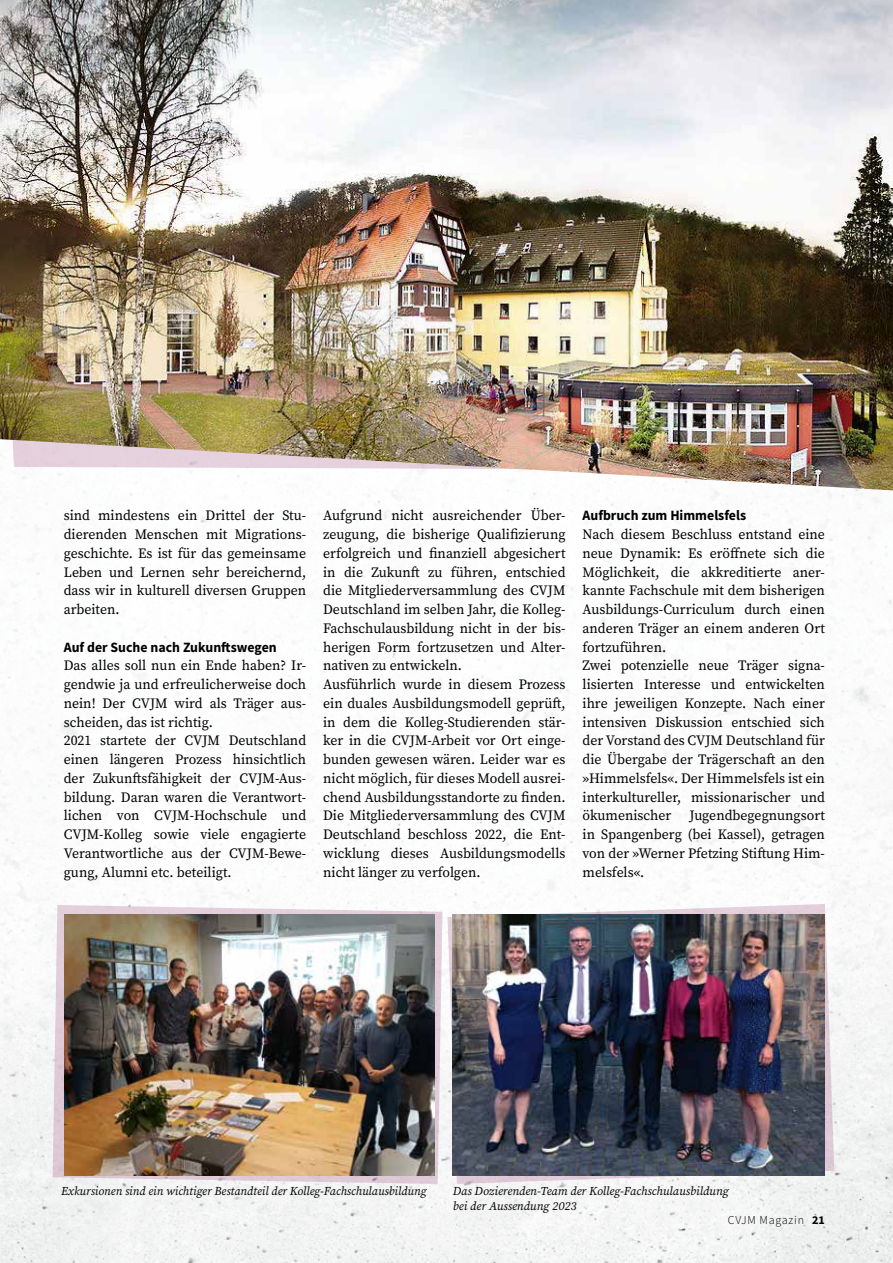
<style>
.page{position:relative;width:893px;height:1263px;background:#fff}
.page>*{position:absolute;margin:0;border:0;box-sizing:border-box;transform-origin:0 0}
.t1{font:14.25px/18.8px "Source Serif Pro";color:#000}
.t2{font:700 14.25px "Source Sans Pro";color:#000}
.t3{font:italic 12px/15px "Source Serif Pro";color:#000}
.t4{font:300 12px "Source Sans Pro";letter-spacing:.06em;color:#000}
.s1{font-weight:700}
</style>
<div class="page">
<img style="left:0;top:490px;width:893px;height:773px">
<img style="left:0;top:0;width:893px;height:490px">
<svg style="left:53px;top:905px;width:389px;height:279px;fill:#e4cfdc"></svg>
<img style="left:64px;top:914px;width:370px;height:262px">
<svg style="left:447px;top:904px;width:387px;height:280px"></svg>
<img style="left:453px;top:914px;width:372px;height:262px">
<p class="t1" style="left:64px;top:506px;width:244px;text-align:justify">sind mindestens ein Drittel der Stu&shy;dierenden Menschen mit Migrations&shy;geschichte. Es ist für das gemeinsame Leben und Lernen sehr bereichernd, dass wir in kulturell diversen Gruppen arbeiten.</p>
<p class="t2" style="left:64px;top:638px;width:214px">Auf der Suche nach Zukunftswegen</p>
<p class="t1" style="left:64px;top:656px;width:244px">Das alles soll nun ein Ende haben? Ir&shy;gendwie ja und erfreulicherweise doch nein! Der CVJM wird als Träger aus&shy;scheiden, das ist richtig.<br>2021 startete der CVJM Deutschland einen längeren Prozess hinsichtlich der Zukunftsfähigkeit der CVJM-Aus&shy;bildung. Daran waren die Verantwort&shy;lichen von CVJM-Hochschule und CVJM-Kolleg sowie viele engagierte Verantwortliche aus der CVJM-Bewe&shy;gung, Alumni etc. beteiligt.</p>
<p class="t1" style="left:323px;top:506px;width:244px">Aufgrund nicht ausreichender Über&shy;zeugung, die bisherige Qualifizierung erfolgreich und finanziell abgesichert in die Zukunft zu führen, entschied die Mitgliederversammlung des CVJM Deutschland im selben Jahr, die Kolleg-Fachschulausbildung nicht in der bis&shy;herigen Form fortzusetzen und Alter&shy;nativen zu entwickeln.<br>Ausführlich wurde in diesem Prozess ein duales Ausbildungsmodell geprüft, in dem die Kolleg-Studierenden stär&shy;ker in die CVJM-Arbeit vor Ort einge&shy;bunden gewesen wären. Leider war es nicht möglich, für dieses Modell ausrei&shy;chend Ausbildungsstandorte zu finden.<br>Die Mitgliederversammlung des CVJM Deutschland beschloss 2022, die Ent&shy;wicklung dieses Ausbildungsmodells nicht länger zu verfolgen.</p>
<p class="t2" style="left:583px;top:506px;width:165px">Aufbruch zum Himmelsfels</p>
<p class="t1" style="left:583px;top:525px;width:244px">Nach diesem Beschluss entstand eine neue Dynamik: Es eröffnete sich die Möglichkeit, die akkreditierte aner&shy;kannte Fachschule mit dem bisherigen Ausbildungs-Curriculum durch einen anderen Träger an einem anderen Ort fortzuführen.<br>Zwei potenzielle neue Träger signa&shy;lisierten Interesse und entwickelten ihre jeweiligen Konzepte. Nach einer intensiven Diskussion entschied sich der Vorstand des CVJM Deutschland für die Übergabe der Trägerschaft an den »Himmelsfels«. Der Himmelsfels ist ein interkultureller, missionarischer und ökumenischer</p>
<p class="t1" style="left:583px;top:806px;width:244px;text-align:justify;text-indent:107px">Jugendbegegnungsort in Spangenberg (bei Kassel), getragen von der »Werner Pfetzing Stiftung Him&shy;melsfels«.</p>
<p class="t3" style="left:61px;top:1184px;width:367px">Exkursionen sind ein wichtiger Bestandteil der Kolleg-Fachschulausbildung</p>
<p class="t3" style="left:453px;top:1183px;width:277px">Das Dozierenden-Team der Kolleg-Fachschulausbildung bei der Aussendung 2023</p>
<p class="t4" style="left:728px;top:1213px;width:99px">CVJM Magazin <span class="s1">21</span></p>
</div>
